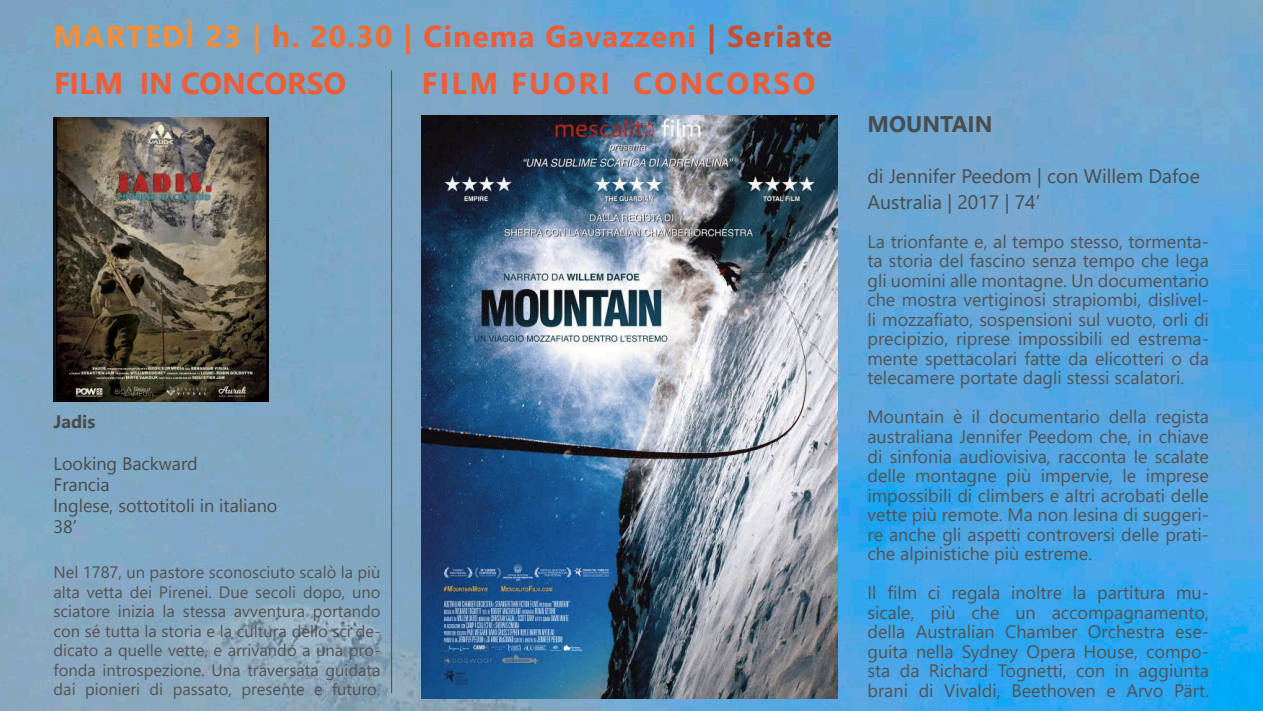
<style>
.page{position:relative;width:1263px;height:711px;background:#fff}
.page>*{position:absolute;margin:0;border:0;box-sizing:border-box;transform-origin:0 0}
.t1{font:700 30px/46.8px "Segoe UI";letter-spacing:.04em;color:#ef5c35}
.t2{font:700 30px "Segoe UI";letter-spacing:.08em;color:#ef5c35}
.t3{font:700 22.5px "Segoe UI";color:#494c4d}
.t4{font:19.5px/25.5px "Segoe UI";color:#494c4d}
.t5{font:18px/19.5px "Segoe UI";color:#535355;text-align:justify}
.t6{font:18px/21px "Segoe UI Emoji";color:#494c4d;text-align:center}
.t7{font:700 18px "Segoe UI";color:#494c4d}
.t8{font:16.5px/19.5px "Segoe UI";color:#535355;text-align:justify}
.s1{color:#f58e38}
.s2{color:#f26c2d}
.s3{color:#c64f2f}
.s4{font-weight:300}
</style>
<div class="page">
<img style="left:0;top:0;width:1263px;height:710px">
<img style="left:422px;top:116px;width:416px;height:582px">
<img style="left:54px;top:118px;width:215px;height:283px">
<hr style="left:391px;top:70px;width:1px;height:622px;background:#494c4d">
<svg style="left:55px;top:457px;width:7px;height:13px"></svg>
<svg style="left:124px;top:456px;width:72px;height:14px"></svg>
<svg style="left:55px;top:478px;width:22px;height:13px"></svg>
<svg style="left:85px;top:456px;width:31px;height:35px"></svg>
<svg style="left:84px;top:502px;width:8px;height:10px"></svg>
<svg style="left:101px;top:502px;width:11px;height:12px"></svg>
<svg style="left:167px;top:498px;width:1px;height:14px"></svg>
<svg style="left:192px;top:498px;width:2px;height:14px"></svg>
<svg style="left:201px;top:498px;width:2px;height:14px"></svg>
<svg style="left:221px;top:498px;width:1px;height:14px"></svg>
<svg style="left:230px;top:502px;width:8px;height:10px"></svg>
<svg style="left:244px;top:498px;width:11px;height:14px"></svg>
<svg style="left:64px;top:502px;width:13px;height:31px"></svg>
<h1 class="t1" style="left:54px;top:11px;width:780px"><span class="s1">MARTEDÌ 23 |</span> <span class="s2">h. 20.30 |</span> Cinema Gavazzeni <span class="s3">| Seriate<br></span>FILM IN CONCORSO</h1>
<h1 class="t2" style="left:422px;top:55px;width:395px">FILM FUORI CONCORSO</h1>
<p class="t7" style="left:54px;top:404px;width:43px">Jadis</p>
<p class="t6" style="left:62px;top:453px;width:46px">□□ ■ ■</p>
<p class="t6" style="left:54px;top:495px;width:225px;text-align:left">●■ ● ▲ ▲□▼▼□▼ ▼□● ■ ▼ ● ■□ ✓</p>
<p class="t8" style="left:54px;top:560px;width:328px">Nel 1787, un pastore sconosciuto scalò la più alta vetta dei Pirenei. Due secoli dopo, uno sciatore inizia la stessa avventura portando con sé tutta la storia e la cultura dello sci de&shy;dicato a quelle vette, e arrivando a una pro&shy;fonda introspezione. Una traversata guidata dai pionieri di passato, presente e futuro<span class="s4">.</span></p>
<p class="t3" style="left:867px;top:103px;width:126px">MOUNTAIN</p>
<p class="t4" style="left:867px;top:162px;width:334px">di Jennifer Peedom | con Willem Dafoe<br>Australia | 2017 | 74’</p>
<p class="t5" style="left:867px;top:230px;width:343px">La trionfante e, al tempo stesso, tormenta&shy;ta storia del fascino senza tempo che lega gli uomini alle montagne. Un documentario che mostra vertiginosi strapiombi, dislivel&shy;li mozzafiato, sospensioni sul vuoto, orli di precipizio, riprese impossibili ed estrema&shy;mente spettacolari fatte da elicotteri o da telecamere portate dagli stessi scalatori.</p>
<p class="t5" style="left:867px;top:405px;width:343px">Mountain è il documentario della regista australiana Jennifer Peedom che, in chiave di sinfonia audiovisiva, racconta le scalate delle montagne più impervie, le imprese impossibili di climbers e altri acrobati delle vette più remote. Ma non lesina di suggeri&shy;re anche gli aspetti controversi delle prati&shy;che alpinistiche più estreme.</p>
<p class="t5" style="left:867px;top:581px;width:343px">Il film ci regala inoltre la partitura mu&shy;sicale, più che un accompagnamento, della Australian Chamber Orchestra ese&shy;guita nella Sydney Opera House, compo&shy;sta da Richard Tognetti, con in aggiunta brani di Vivaldi, Beethoven e Arvo Pärt.</p>
</div>
